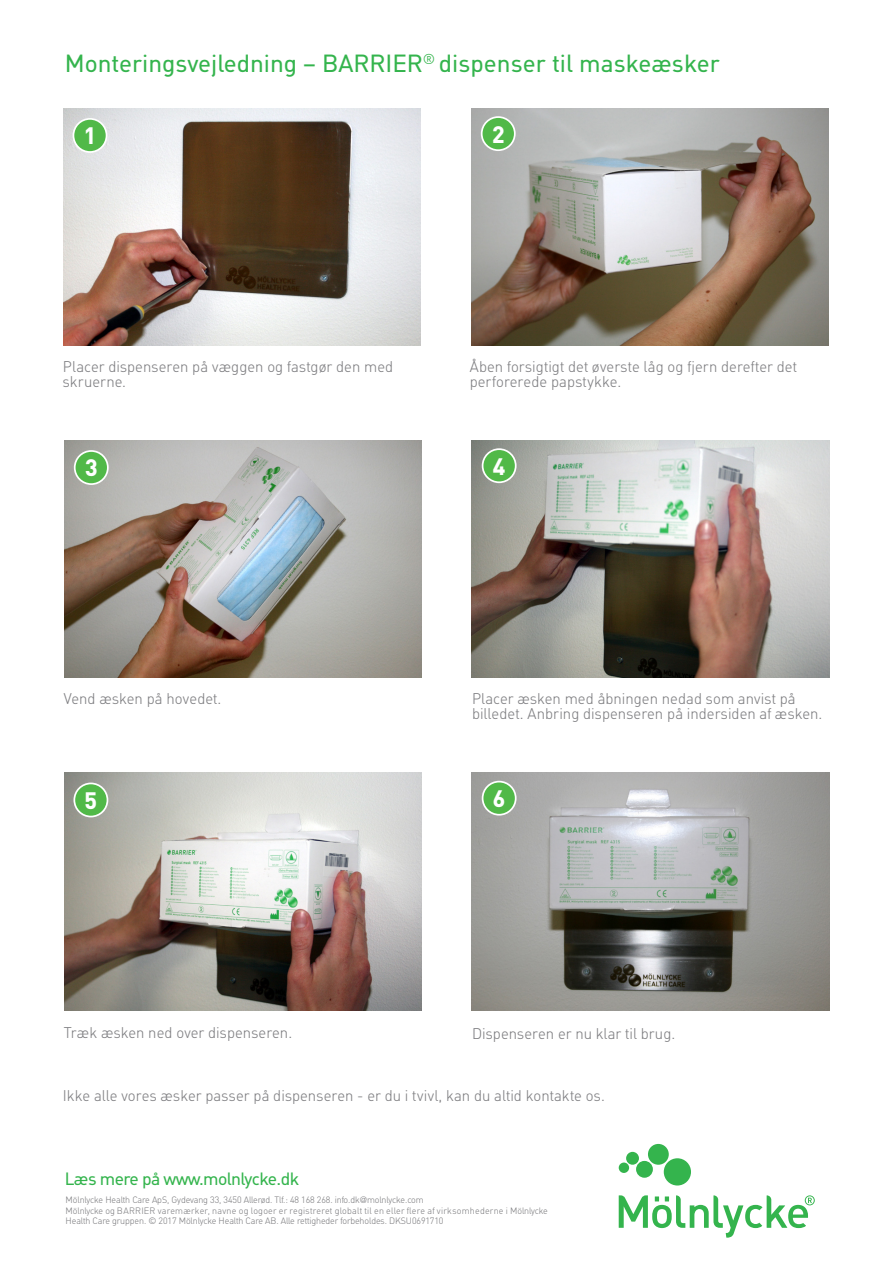
<style>
.page{position:relative;width:893px;height:1263px;background:#fff}
.page>*{position:absolute;margin:0;border:0;box-sizing:border-box;transform-origin:0 0}
.Heading_left{font:24px "MHC Din";color:#34b44d}
.t1{font:700 23.1px "MHC Din";color:#fff}
.Bröd{font:17.25px "MHC Din";letter-spacing:-.035em;color:#34b44d}
.image_text{font:300 15px/15px "MHC Din";letter-spacing:.005em;color:#808083}
.Bröd-2{font:300 9px/10.5px "MHC Din";letter-spacing:-.01em;color:#808083}
</style>
<div class="page">
<img style="left:471px;top:108px;width:357px;height:238px">
<div style="left:482px;top:117px;width:33px;height:33px;background:#51b948;border-radius:50%"></div>
<div style="left:481px;top:116px;width:35px;height:35px;border:2px solid #fff;border-radius:50%"></div>
<img style="left:63px;top:108px;width:358px;height:238px">
<div style="left:73px;top:119px;width:34px;height:33px;background:#51b948;border-radius:50%"></div>
<div style="left:73px;top:118px;width:34px;height:35px;border:2px solid #fff;border-radius:50%"></div>
<img style="left:472px;top:773px;width:357px;height:237px">
<div style="left:483px;top:782px;width:33px;height:33px;background:#51b948;border-radius:50%"></div>
<div style="left:482px;top:781px;width:35px;height:34px;border:2px solid #fff;border-radius:50%"></div>
<img style="left:64px;top:773px;width:358px;height:237px">
<div style="left:74px;top:783px;width:33px;height:33px;background:#51b948;border-radius:50%"></div>
<div style="left:73px;top:782px;width:35px;height:35px;border:2px solid #fff;border-radius:50%"></div>
<img style="left:472px;top:440px;width:357px;height:238px">
<div style="left:483px;top:449px;width:33px;height:33px;background:#51b948;border-radius:50%"></div>
<div style="left:482px;top:448px;width:35px;height:35px;border:2px solid #fff;border-radius:50%"></div>
<img style="left:65px;top:440px;width:357px;height:238px">
<div style="left:75px;top:451px;width:33px;height:33px;background:#51b948;border-radius:50%"></div>
<div style="left:74px;top:450px;width:35px;height:35px;border:2px solid #fff;border-radius:50%"></div>
<svg style="left:619px;top:1144px;width:196px;height:93px"></svg>
<p class="Heading_left" style="left:65px;top:49px;width:656px">Monteringsvejledning – BARRIER<sup>®</sup> dispenser til maskeæsker</p>
<p class="t1" style="left:84px;top:122px;width:14px">1</p>
<p class="t1" style="left:492px;top:120px;width:14px">2</p>
<p class="image_text" style="left:63px;top:360px;width:332px">Placer dispenseren på væggen og fastgør den med skruerne.</p>
<p class="image_text" style="left:470px;top:360px;width:329px">Åben forsigtigt det øverste låg og fjern derefter det perforerede papstykke.</p>
<p class="t1" style="left:85px;top:454px;width:14px">3</p>
<p class="t1" style="left:493px;top:452px;width:14px">4</p>
<p class="image_text" style="left:64px;top:691px;width:159px">Vend æsken på hovedet.</p>
<p class="image_text" style="left:472px;top:691px;width:352px">Placer æsken med åbningen nedad som anvist på billedet. Anbring dispenseren på indersiden af æsken.</p>
<p class="t1" style="left:85px;top:786px;width:14px">5</p>
<p class="t1" style="left:493px;top:784px;width:14px">6</p>
<p class="image_text" style="left:64px;top:1025px;width:230px">Træk æsken ned over dispenseren.</p>
<p class="image_text" style="left:472px;top:1026px;width:205px">Dispenseren er nu klar til brug.</p>
<p class="image_text" style="left:63px;top:1088px;width:544px">Ikke alle vores æsker passer på dispenseren - er du i tvivl, kan du altid kontakte os.</p>
<p class="Bröd" style="left:65px;top:1169px;width:236px">Læs mere på www.molnlycke.dk</p>
<p class="Bröd-2" style="left:66px;top:1195px;width:484px">Mölnlycke Health Care ApS, Gydevang 33, 3450 Allerød. Tlf.: 48 168 268. info.dk@molnlycke.com<br>Mölnlycke og BARRIER varemærker, navne og logoer er registreret globalt til en eller flere af virksomhederne i Mölnlycke<br>Health Care gruppen. © 2017 Mölnlycke Health Care AB. Alle rettigheder forbeholdes. DKSU0691710</p>
</div>
